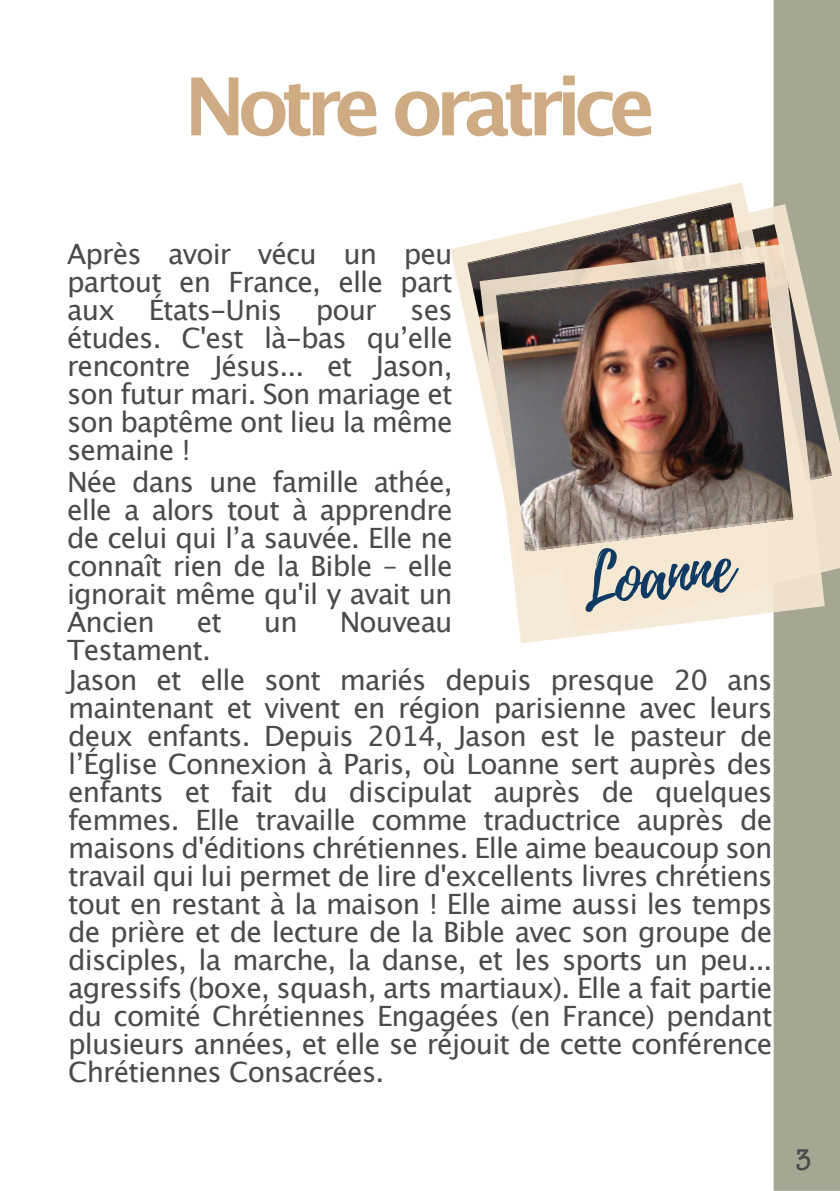
<style>
.page{position:relative;width:840px;height:1191px;background:#fff}
.page>*{position:absolute;margin:0;border:0;box-sizing:border-box;transform-origin:0 0}
.t1{font:700 80px "Lucida Grande";letter-spacing:-.1em;color:#ceab82}
.t2{font:72px "Playlist Script";color:#0f3a63}
.t3{font:700 condensed 32px "Tekton Pro";color:#494a4b}
.t4{font:28px/28px "Lucida Grande";letter-spacing:-.03em;color:#4c4b4c;text-align:justify}
</style>
<div class="page">
<div style="left:773px;top:0;width:66px;height:1190px;background:#a5a793"></div>
<svg style="left:812px;top:204px;width:27px;height:428px;background:#bbb8a4"></svg>
<img style="left:812px;top:224px;width:20px;height:315px">
<svg style="left:450px;top:182px;width:362px;height:143px"></svg>
<img style="left:467px;top:203px;width:318px;height:178px">
<svg style="left:479px;top:244px;width:345px;height:399px;fill:#f5e8d3"></svg>
<img style="left:495px;top:262px;width:298px;height:289px">
<h1 class="t1" style="left:184px;top:73px;width:473px">Notre oratrice</h1>
<p class="t4" style="left:67px;top:242px;width:387px">Après avoir vécu un peu partout en France, elle part aux États-Unis pour ses études. C'est là-bas quʼelle rencontre Jésus... et Jason, son futur mari. Son mariage et son baptême ont lieu la même semaine !</p>
<p class="t4" style="left:67px;top:470px;width:387px">Née dans une famille athée, elle a alors tout à apprendre de celui qui lʼa sauvée. Elle ne connaît rien de la Bible – elle ignorait même qu'il y avait un Ancien</p>
<p class="t4" style="left:197px;top:610px;width:27px">et</p>
<p class="t4" style="left:264px;top:610px;width:35px">un</p>
<p class="t4" style="left:339px;top:610px;width:114px">Nouveau</p>
<p class="t4" style="left:67px;top:638px;width:145px">Testament.</p>
<h2 class="t2" style="left:575px;top:540px;width:155px;rotate:-7deg">Loanne</h2>
<p class="t4" style="left:68px;top:667px;width:705px">Jason et elle sont mariés depuis presque 20 ans maintenant et vivent en région parisienne avec leurs deux enfants. Depuis 2014, Jason est le pasteur de lʼÉglise Connexion à Paris, où Loanne sert auprès des enfants et fait du discipulat auprès de quelques femmes. Elle travaille comme traductrice auprès de maisons d'éditions chrétiennes. Elle aime beaucoup son travail qui lui permet de lire d'excellents livres chrétiens tout en restant à la maison ! Elle aime aussi les temps de prière et de lecture de la Bible avec son groupe de disciples, la marche, la danse, et les sports un peu... agressifs (boxe, squash, arts martiaux). Elle a fait partie du comité Chrétiennes Engagées (en France) pendant plusieurs années, et elle se réjouit de cette conférence Chrétiennes Consacrées.</p>
<p class="t3" style="left:794px;top:1147px;width:18px">3</p>
</div>
